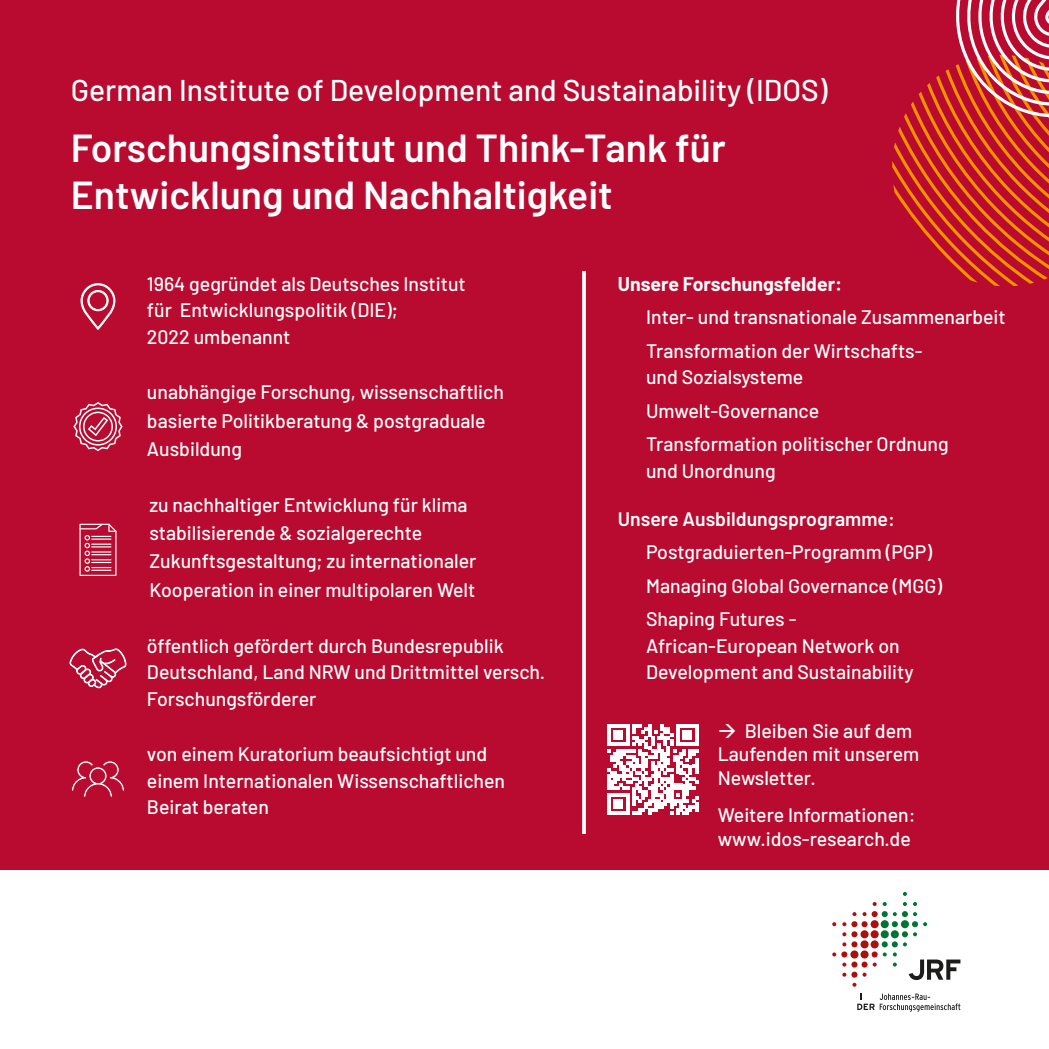
<style>
.page{position:relative;width:1049px;height:1049px;background:#fff}
.page>*{position:absolute;margin:0;border:0;box-sizing:border-box;transform-origin:0 0}
.t1{font:600 39px "Barlow";color:#fff}
.t2{font:500 30px "Barlow";color:#fff}
.t3{font:500 19.5px/26.5px "Barlow";color:#fff}
.t4{font:700 19.5px "Barlow";color:#fff}
.s1{font-weight:600}
</style>
<div class="page">
<div style="left:0;top:0;width:1049px;height:870px;background:#b90a2f"></div>
<svg style="left:582px;top:271px;width:4px;height:563px;background:#faeff1"></svg>
<svg style="left:607px;top:724px;width:91px;height:91px"></svg>
<svg style="left:81px;top:283px;width:34px;height:47px"></svg>
<svg style="left:73px;top:402px;width:50px;height:49px"></svg>
<svg style="left:72px;top:760px;width:52px;height:37px"></svg>
<svg style="left:70px;top:648px;width:57px;height:40px"></svg>
<svg style="left:79px;top:524px;width:38px;height:52px"></svg>
<svg style="left:892px;top:113px;width:157px;height:174px"></svg>
<svg style="left:907px;top:0;width:142px;height:170px"></svg>
<svg style="left:857px;top:993px;width:103px;height:19px"></svg>
<svg style="left:832px;top:892px;width:128px;height:95px"></svg>
<h4 class="t2" style="left:71px;top:68px;width:758px">German Institute of Development and Sustainability (IDOS)</h4>
<p class="t1" style="left:71px;top:119px;width:656px">Forschungsinstitut und Think-Tank für</p>
<h3 class="t1" style="left:71px;top:166px;width:543px">Entwicklung und Nachhaltigkeit</h3>
<p class="t3" style="left:147px;top:269px;width:320px">1964 gegründet als Deutsches Institut für Entwicklungspolitik (DIE);<br>2022 umbenannt</p>
<p class="t3" style="left:147px;top:377px;width:358px;line-height:28.2px">unabhängige Forschung, wissenschaftlich basierte Politikberatung &amp; postgraduale<br>Ausbildung</p>
<p class="t3" style="left:149px;top:489px;width:328px;line-height:28.2px">zu nachhaltiger Entwicklung für klima stabilisierende &amp; sozialgerechte Zukunftsgestaltung; zu internationaler Kooperation in einer multipolaren Welt</p>
<p class="t3" style="left:147px;top:631px;width:400px">öffentlich gefördert durch Bundesrepublik<br>Deutschland, Land NRW und Drittmittel versch.<br>Forschungsförderer</p>
<p class="t3" style="left:147px;top:739px;width:360px">von einem Kuratorium beaufsichtigt und einem Internationalen Wissenschaftlichen<br>Beirat beraten</p>
<h6 class="t4" style="left:618px;top:269px;width:226px">Unsere Forschungsfelder:</h6>
<p class="t3" style="left:646px;top:302px;width:361px">Inter- und transnationale Zusammenarbeit</p>
<p class="t3" style="left:646px;top:336px;width:278px">Transformation der Wirtschafts&shy;und Sozialsysteme</p>
<p class="t3" style="left:646px;top:392px;width:304px;line-height:33.5px">Umwelt-Governance<br>Transformation politischer Ordnung</p>
<p class="t3" style="left:646px;top:456px;width:131px">und Unordnung</p>
<p class="t3" style="left:646px;top:500px;width:297px;line-height:33.5px;text-indent:-28px"><span class="s1">Unsere Ausbildungsprogramme:<br></span>Postgraduierten-Programm (PGP)<br>Managing Global Governance (MGG)<br>Shaping Futures -</p>
<p class="t3" style="left:646px;top:631px;width:269px">African-European Network on<br>Development and Sustainability</p>
<p class="t3" style="left:718px;top:717px;width:203px;line-height:23.5px">→ Bleiben Sie auf dem<br>Laufenden mit unserem<br>Newsletter.</p>
<p class="t3" style="left:718px;top:802px;width:199px;line-height:23.5px">Weitere Informationen: www.idos-research.de</p>
</div>
